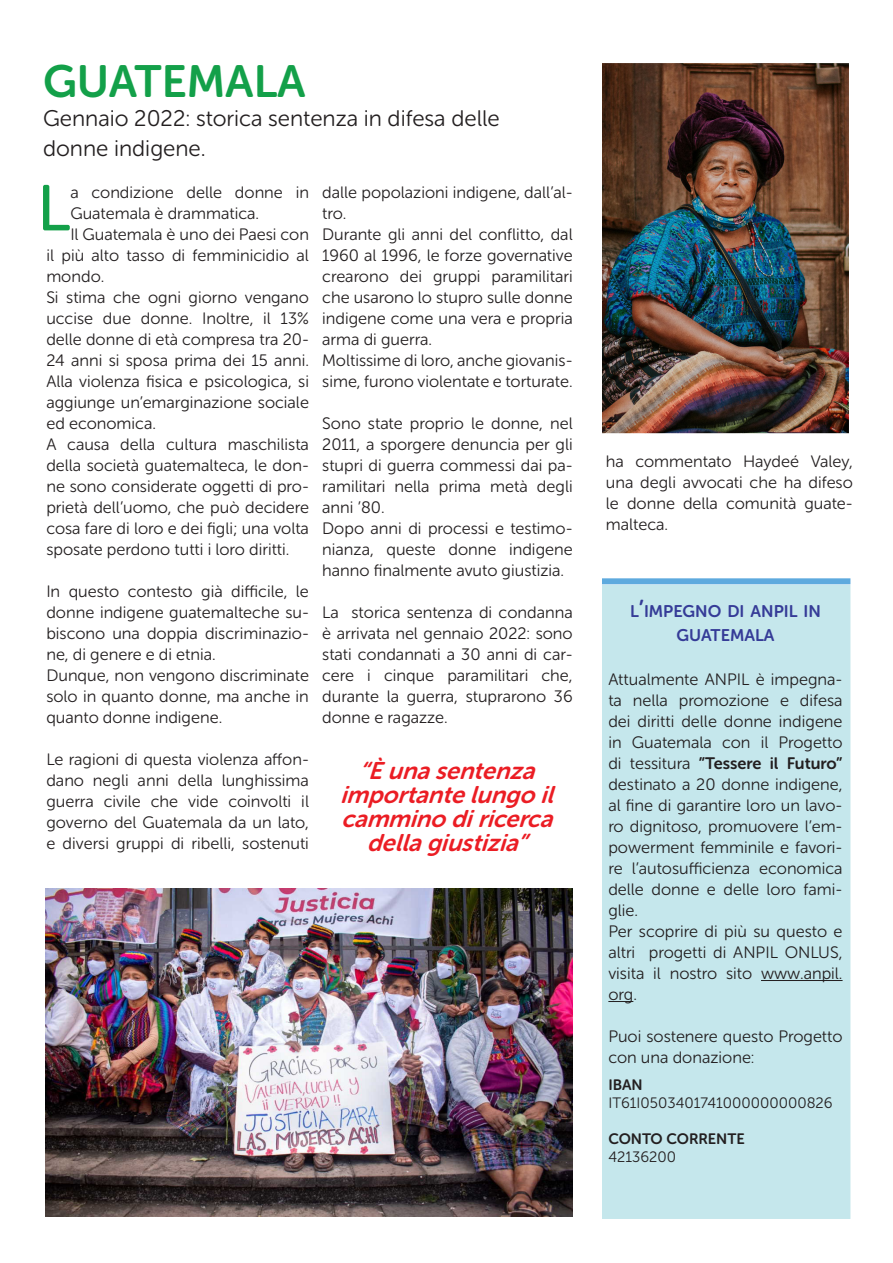
<style>
.page{position:relative;width:893px;height:1263px;background:#fff}
.page>*{position:absolute;margin:0;border:0;box-sizing:border-box;transform-origin:0 0}
.t1{font:64.5px "Museo Sans Rounded 500";color:#13a049}
.t2{font:45px "Museo Sans Rounded 700";color:#13a049}
.t3{font:italic 24px/24px "Museo Sans Rounded 700";color:#eb1d24;text-align:center}
.t4{font:22.5px "Museo Sans Rounded 300";color:#231f20}
.t5{font:16.8px/24px "Museo Sans Rounded 700";color:#353b97;text-align:center}
.t6{font:16.5px/21px "Museo Sans Rounded 300";color:#231f20;text-align:justify}
.t7{font:15px "Museo Sans Rounded 300";color:#231f20}
.t8{font:15px "Museo Sans Rounded 700";color:#231f20}
.t9{font:15px "Museo Sans Rounded 300";color:#231f20}
.s1{font-size:24px}
.s2{font-family:"Museo Sans Rounded 700"}
</style>
<div class="page">
<img style="left:45px;top:888px;width:528px;height:328px">
<img style="left:602px;top:63px;width:247px;height:370px">
<div style="left:602px;top:585px;width:248px;height:634px;background:#c5e7ec"></div>
<div style="left:602px;top:578px;width:248px;height:6px;background:#5eaade"></div>
<hr style="left:761px;top:980px;width:82px;height:1px;background:#231f20">
<svg style="left:608px;top:1001px;width:25px;height:1px"></svg>
<p class="t2" style="left:43px;top:56px;width:264px">GUATEMALA</p>
<p class="t4" style="left:43px;top:106px;width:458px">Gennaio 2022: storica sentenza in difesa delle</p>
<p class="t4" style="left:43px;top:136px;width:164px">donne indigene.</p>
<p class="t6" style="left:70px;top:182px;width:240px">a condizione delle donne in<br>Guatemala è drammatica.</p>
<p class="t6" style="left:46px;top:224px;width:264px;text-indent:24px">Il Guatemala è uno dei Paesi con il più alto tasso di femminicidio al mondo.</p>
<p class="t6" style="left:46px;top:287px;width:264px">Si stima che ogni giorno vengano uccise due donne. Inoltre, il 13% delle donne di età compresa tra 20- 24 anni si sposa prima dei 15 anni.<br>Alla violenza fisica e psicologica, si aggiunge un’emarginazione sociale ed economica.</p>
<p class="t6" style="left:46px;top:434px;width:264px">A causa della cultura maschilista della società guatemalteca, le don&shy;ne sono considerate oggetti di pro&shy;prietà dell’uomo, che può decidere cosa fare di loro e dei figli; una volta sposate perdono tutti i loro diritti.</p>
<p class="t6" style="left:46px;top:581px;width:264px">In questo contesto già difficile, le donne indigene guatemalteche su&shy;biscono una doppia discriminazio&shy;ne, di genere e di etnia.</p>
<p class="t6" style="left:46px;top:665px;width:264px">Dunque, non vengono discriminate solo in quanto donne, ma anche in quanto donne indigene.</p>
<p class="t6" style="left:46px;top:749px;width:264px">Le ragioni di questa violenza affon&shy;dano negli anni della lunghissima guerra civile che vide coinvolti il governo del Guatemala da un lato, e diversi gruppi di ribelli, sostenuti</p>
<p class="t1" style="left:37px;top:173px;width:34px">L</p>
<p class="t6" style="left:322px;top:182px;width:252px">dalle popolazioni indigene, dall’al&shy;tro.</p>
<p class="t6" style="left:322px;top:224px;width:252px">Durante gli anni del conflitto, dal 1960 al 1996, le forze governative crearono dei gruppi paramilitari che usarono lo stupro sulle donne indigene come una vera e propria arma di guerra.</p>
<p class="t6" style="left:322px;top:350px;width:252px">Moltissime di loro, anche giovanis&shy;sime, furono violentate e torturate.</p>
<p class="t6" style="left:322px;top:413px;width:252px">Sono state proprio le donne, nel 2011, a sporgere denuncia per gli stupri di guerra commessi dai pa&shy;ramilitari nella prima metà degli anni ’80.</p>
<p class="t6" style="left:322px;top:518px;width:252px">Dopo anni di processi e testimo&shy;nianza, queste donne indigene hanno finalmente avuto giustizia.</p>
<p class="t6" style="left:322px;top:602px;width:252px">La storica sentenza di condanna è arrivata nel gennaio 2022: sono stati condannati a 30 anni di car&shy;cere i cinque paramilitari che, durante la guerra, stuprarono 36 donne e ragazze.</p>
<p class="t3" style="left:340px;top:758px;width:222px">“Èunasentenza importantelungoil camminodiricerca dellagiustizia”</p>
<p class="t6" style="left:606px;top:451px;width:248px">ha commentato Haydeé Valey, una degli avvocati che ha difeso le donne della comunità guate&shy;malteca.</p>
<p class="t5" style="left:630px;top:599px;width:192px">L<span class="s1">’</span>IMPEGNO DI ANPIL IN<br>GUATEMALA</p>
<p class="t6" style="left:608px;top:669px;width:236px">Attualmente ANPIL è impegna&shy;ta nella promozione e difesa dei diritti delle donne indigene in Guatemala con il Progetto di tessitura <span class="s2">”Tessere il Futuro” </span>destinato a 20 donne indigene, al fine di garantire loro un lavo&shy;ro dignitoso, promuovere l’em&shy;powerment femminile e favori&shy;re l’autosufficienza economica delle donne e delle loro fami&shy;glie.</p>
<p class="t6" style="left:608px;top:921px;width:236px">Per scoprire di più su questo e altri progetti di ANPIL ONLUS, visita il nostro sito www.anpil. org.</p>
<p class="t6" style="left:608px;top:1026px;width:236px">Puoi sostenere questo Progetto con una donazione:</p>
<p class="t8" style="left:608px;top:1076px;width:36px">IBAN</p>
<p class="t7" style="left:608px;top:1094px;width:226px">IT61I0503401741000000000826</p>
<p class="t8" style="left:608px;top:1130px;width:138px">CONTO CORRENTE</p>
<p class="t9" style="left:608px;top:1148px;width:69px">42136200</p>
</div>
